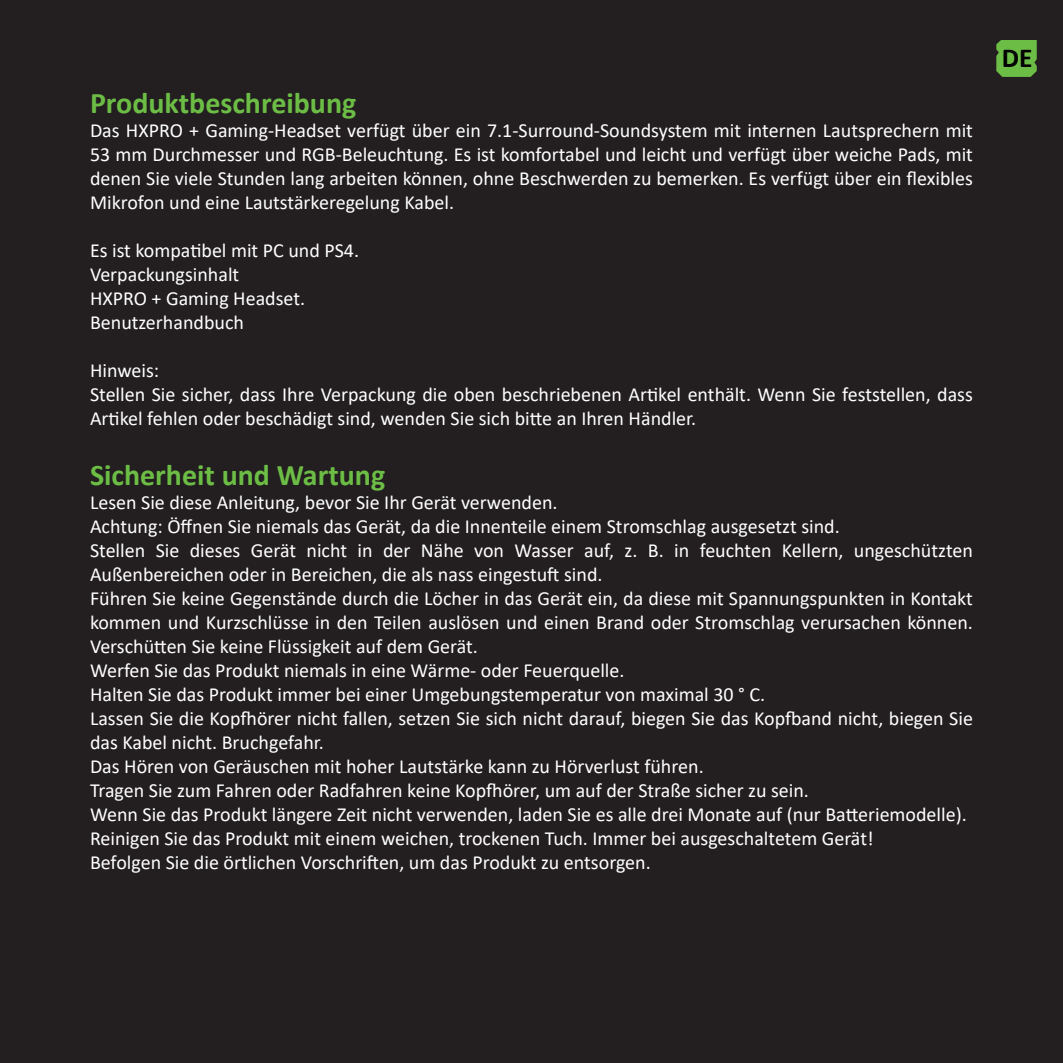
<style>
.page{position:relative;width:1063px;height:1063px;background:#fff}
.page>*{position:absolute;margin:0;border:0;box-sizing:border-box;transform-origin:0 0}
.t1{font:700 30px "Calibri";color:#6cbd45}
.t2{font:700 27.5px "Calibri";color:#000}
.t3{font:20px/24px "Calibri";color:#fff}
</style>
<div class="page">
<div style="left:1px;top:0;width:1062px;height:1063px;background:#231f20"></div>
<svg style="left:0;top:0;width:1px;height:1063px"></svg>
<svg style="left:996px;top:40px;width:41px;height:37px;background:#67b342"></svg>
<p class="t1" style="left:90px;top:81px;width:268px">Produktbeschreibung</p>
<p class="t3" style="left:90px;top:117px;width:884px;text-align:justify">Das HXPRO + Gaming-Headset verfügt über ein 7.1-Surround-Soundsystem mit internen Lautsprechern mit 53 mm Durchmesser und RGB-Beleuchtung. Es ist komfortabel und leicht und verfügt über weiche Pads, mit denen Sie viele Stunden lang arbeiten können, ohne Beschwerden zu bemerken. Es verfügt über ein flexibles Mikrofon und eine Lautstärkeregelung Kabel.</p>
<p class="t3" style="left:90px;top:237px;width:271px">Es ist kompatibel mit PC und PS4.</p>
<p class="t3" style="left:90px;top:261px;width:151px">Verpackungsinhalt</p>
<p class="t3" style="left:90px;top:285px;width:217px">HXPRO + Gaming Headset.</p>
<p class="t3" style="left:90px;top:309px;width:155px">Benutzerhandbuch</p>
<p class="t3" style="left:90px;top:357px;width:71px">Hinweis:</p>
<p class="t3" style="left:90px;top:381px;width:884px">Stellen Sie sicher, dass Ihre Verpackung die oben beschriebenen Artikel enthält. Wenn Sie feststellen, dass<br>Artikel fehlen oder beschädigt sind, wenden Sie sich bitte an Ihren Händler.</p>
<p class="t1" style="left:90px;top:453px;width:297px">Sicherheit und Wartung</p>
<p class="t3" style="left:90px;top:489px;width:469px">Lesen Sie diese Anleitung, bevor Sie Ihr Gerät verwenden.</p>
<p class="t3" style="left:90px;top:513px;width:751px">Achtung: Öffnen Sie niemals das Gerät, da die Innenteile einem Stromschlag ausgesetzt sind.</p>
<p class="t3" style="left:90px;top:537px;width:884px">Stellen Sie dieses Gerät nicht in der Nähe von Wasser auf, z. B. in feuchten Kellern, ungeschützten<br>Außenbereichen oder in Bereichen, die als nass eingestuft sind.</p>
<p class="t3" style="left:90px;top:585px;width:884px;text-align:justify">Führen Sie keine Gegenstände durch die Löcher in das Gerät ein, da diese mit Spannungspunkten in Kontakt kommen und Kurzschlüsse in den Teilen auslösen und einen Brand oder Stromschlag verursachen können.<br>Verschütten Sie keine Flüssigkeit auf dem Gerät.</p>
<p class="t3" style="left:90px;top:657px;width:536px">Werfen Sie das Produkt niemals in eine Wärme- oder Feuerquelle.</p>
<p class="t3" style="left:90px;top:681px;width:677px">Halten Sie das Produkt immer bei einer Umgebungstemperatur von maximal 30 ° C.</p>
<p class="t3" style="left:90px;top:705px;width:884px">Lassen Sie die Kopfhörer nicht fallen, setzen Sie sich nicht darauf, biegen Sie das Kopfband nicht, biegen Sie das Kabel nicht. Bruchgefahr.</p>
<p class="t3" style="left:90px;top:753px;width:615px">Das Hören von Geräuschen mit hoher Lautstärke kann zu Hörverlust führen.</p>
<p class="t3" style="left:90px;top:777px;width:720px">Tragen Sie zum Fahren oder Radfahren keine Kopfhörer, um auf der Straße sicher zu sein.</p>
<p class="t3" style="left:90px;top:801px;width:878px">Wenn Sie das Produkt längere Zeit nicht verwenden, laden Sie es alle drei Monate auf (nur Batteriemodelle).</p>
<p class="t3" style="left:90px;top:825px;width:785px">Reinigen Sie das Produkt mit einem weichen, trockenen Tuch. Immer bei ausgeschaltetem Gerät!</p>
<p class="t3" style="left:90px;top:849px;width:562px">Befolgen Sie die örtlichen Vorschriften, um das Produkt zu entsorgen.</p>
<h2 class="t2" style="left:1002px;top:38px;width:32px">DE</h2>
</div>
